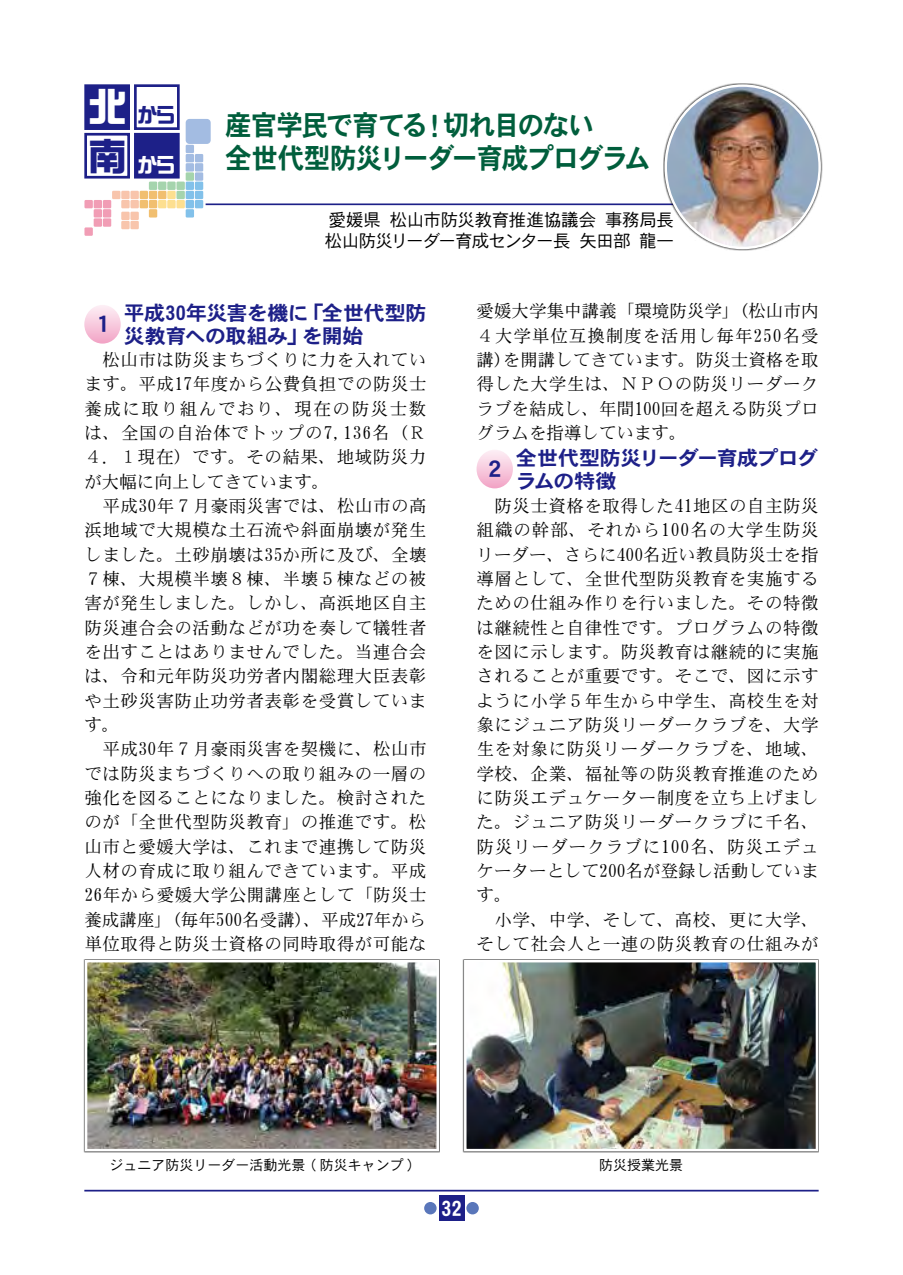
<style>
.page{position:relative;width:903px;height:1275px;background:#fff}
.page>*{position:absolute;margin:0;border:0;box-sizing:border-box;transform-origin:0 0}
.t1{font:38.5px "DF So Gei W9 WING RKSJ H";color:#fff}
.t2{font:38.5px "DF So Gei W9 WING RKSJ H";color:#1d2088}
.t3{font:28px/33.2px "DFHS Gothic W7 WIN RKSJ H";letter-spacing:-.05em;color:#005e3c;scale:.95 1}
.t4{font:22.75px "DFHS Gothic W7 WIN RKSJ H";color:#1d2088}
.t5{font:21px "DFHS Gothic W7 WIN RKSJ H";color:#fff}
.t6{font:20.12px "DF So Gei W9 WING RKSJ H";color:#fff}
.t7{font:20.12px "DF So Gei W9 WING RKSJ H";color:#1d2088}
.t8{font:19.95px/22.8px "DFHS Gothic W7 WIN RKSJ H";letter-spacing:-.025em;color:#1d2088;scale:1.05 1}
.t9{font:17.5px/24.3px "DFHS Mincho W3 WIN RKSJ H";letter-spacing:.03em;color:#000}
.t10{font:17.5px/21px "DFHS Gothic W3 WIN RKSJ H";letter-spacing:-.035em;color:#000}
.t11{font:14px "DFHS Gothic W3 WIN RKSJ H";color:#000}
.s1{font-family:"DFHS Gothic W7 WING RKSJ H"}
</style>
<div class="page">
<hr style="left:84px;top:1190px;width:735px;height:1px;background:#1d2088">
<div style="left:439px;top:1196px;width:25px;height:25px;background:#1d2088"></div>
<div style="left:466px;top:1202px;width:13px;height:12px;background:#5976ba;border-radius:50%"></div>
<div style="left:424px;top:1202px;width:13px;height:12px;background:#5976ba;border-radius:50%"></div>
<hr style="left:206px;top:203px;width:584px;height:2px;background:#1d2088">
<div style="left:663px;top:83px;width:159px;height:167px;background:#000;opacity:.75"></div>
<img style="left:666px;top:86px;width:154px;height:162px">
<div style="left:186px;top:145px;width:8px;height:8px;background:#a3bce2"></div>
<div style="left:186px;top:119px;width:25px;height:25px;background:#a3bce2;border-radius:4px"></div>
<div style="left:186px;top:154px;width:8px;height:8px;background:#a3bce2"></div>
<div style="left:195px;top:154px;width:8px;height:8px;background:#a3bce2"></div>
<div style="left:186px;top:163px;width:8px;height:9px;background:#a3bce2"></div>
<div style="left:195px;top:163px;width:8px;height:9px;background:#a3bce2"></div>
<div style="left:195px;top:172px;width:8px;height:9px;background:#a3bce2"></div>
<div style="left:176px;top:200px;width:9px;height:8px;background:#fddf90"></div>
<div style="left:167px;top:191px;width:9px;height:8px;background:#fddf90"></div>
<div style="left:167px;top:200px;width:9px;height:8px;background:#fddf90"></div>
<div style="left:158px;top:200px;width:8px;height:8px;background:#fddf90"></div>
<div style="left:186px;top:172px;width:8px;height:9px;background:#a5d4ad"></div>
<div style="left:176px;top:182px;width:9px;height:8px;background:#a5d4ad"></div>
<div style="left:176px;top:191px;width:9px;height:8px;background:#a5d4ad"></div>
<div style="left:167px;top:182px;width:9px;height:8px;background:#a5d4ad"></div>
<div style="left:158px;top:182px;width:8px;height:8px;background:#a5d4ad"></div>
<div style="left:149px;top:182px;width:8px;height:8px;background:#a5d4ad"></div>
<div style="left:130px;top:191px;width:9px;height:8px;background:#f8c5ac"></div>
<div style="left:130px;top:200px;width:9px;height:8px;background:#f8c5ac"></div>
<div style="left:130px;top:212px;width:9px;height:8px;background:#f8c5ac"></div>
<div style="left:121px;top:212px;width:9px;height:8px;background:#f8c5ac"></div>
<div style="left:130px;top:221px;width:9px;height:8px;background:#f8c5ac"></div>
<div style="left:121px;top:221px;width:9px;height:8px;background:#f8c5ac"></div>
<div style="left:121px;top:191px;width:9px;height:8px;background:#f8c5ac"></div>
<div style="left:112px;top:191px;width:8px;height:8px;background:#f8c5ac"></div>
<div style="left:121px;top:200px;width:9px;height:8px;background:#f8c5ac"></div>
<div style="left:103px;top:200px;width:8px;height:8px;background:#f19db5"></div>
<div style="left:103px;top:209px;width:8px;height:9px;background:#f19db5"></div>
<div style="left:94px;top:200px;width:8px;height:8px;background:#f19db5"></div>
<div style="left:84px;top:200px;width:9px;height:8px;background:#f19db5"></div>
<div style="left:84px;top:227px;width:9px;height:9px;background:#f19db5"></div>
<div style="left:94px;top:209px;width:8px;height:9px;background:#f19db5"></div>
<div style="left:103px;top:218px;width:8px;height:9px;background:#f19db5"></div>
<div style="left:94px;top:218px;width:8px;height:9px;background:#f19db5"></div>
<div style="left:158px;top:191px;width:8px;height:8px;background:#f1bf70"></div>
<div style="left:149px;top:191px;width:8px;height:8px;background:#f1bf70"></div>
<div style="left:149px;top:200px;width:8px;height:8px;background:#f1bf70"></div>
<div style="left:140px;top:191px;width:8px;height:8px;background:#f1bf70"></div>
<div style="left:140px;top:200px;width:8px;height:8px;background:#f1bf70"></div>
<div style="left:149px;top:209px;width:8px;height:9px;background:#f1bf70"></div>
<div style="left:186px;top:182px;width:8px;height:8px;background:#82c1ea"></div>
<div style="left:186px;top:191px;width:8px;height:8px;background:#82c1ea"></div>
<div style="left:195px;top:182px;width:8px;height:8px;background:#82c1ea"></div>
<div style="left:186px;top:200px;width:8px;height:8px;background:#82c1ea"></div>
<div style="left:195px;top:191px;width:8px;height:8px;background:#82c1ea"></div>
<div style="left:186px;top:209px;width:8px;height:9px;background:#82c1ea"></div>
<div style="left:195px;top:200px;width:8px;height:8px;background:#82c1ea"></div>
<div style="left:84px;top:84px;width:46px;height:46px;background:#1d2088;border:3px solid #1d2088"></div>
<div style="left:134px;top:84px;width:46px;height:46px;background:#fff;border:3px solid #1d2088"></div>
<div style="left:84px;top:133px;width:46px;height:46px;background:#fff;border:3px solid #1d2088"></div>
<div style="left:134px;top:133px;width:46px;height:46px;background:#1d2088;border:3px solid #1d2088"></div>
<svg style="left:84px;top:305px;width:37px;height:39px"></svg>
<svg style="left:476px;top:450px;width:37px;height:38px"></svg>
<img style="left:88px;top:963px;width:348px;height:185px">
<div style="left:85px;top:960px;width:354px;height:191px;border:2px solid #fff"></div>
<img style="left:467px;top:963px;width:348px;height:185px">
<div style="left:464px;top:960px;width:354px;height:191px;border:2px solid #fff"></div>
<h1 class="t1" style="left:88px;top:87px;width:40px">北</h1>
<h1 class="t2" style="left:88px;top:137px;width:40px">南</h1>
<p class="t7" style="left:138px;top:105px;width:38px">から</p>
<p class="t6" style="left:138px;top:154px;width:38px">から</p>
<h2 class="t3" style="left:225px;top:109px;width:450px">産官学民で育てる！切れ目のない<br>全世代型防災リーダー育成プログラム</h2>
<p class="t10" style="left:325px;top:210px;width:350px">愛媛県 松山市防災教育推進協議会 事務局長松山防災リーダー育成センター長 矢田部 龍一</p>
<h3 class="t4" style="left:91px;top:313px;width:24px">１</h3>
<p class="t8" style="left:124px;top:302px;width:290px">平成30年災害を機に「全世代型防災教育への取組み」を開始</p>
<p class="t9" style="left:84px;top:348px;width:344px">　松山市は防災まちづくりに力を入れています。平成17年度から公費負担での防災士養成に取り組んでおり、現在の防災士数は、全国の自治体でトップの7,136名（Ｒ<br>４．１現在）です。その結果、地域防災力が大幅に向上してきています。<br>　平成30年７月豪雨災害では、松山市の高浜地域で大規模な土石流や斜面崩壊が発生しました。土砂崩壊は35か所に及び、全壊<br>７棟、大規模半壊８棟、半壊５棟などの被害が発生しました。しかし、高浜地区自主防災連合会の活動などが功を奏して犠牲者を出すことはありませんでした。当連合会は、令和元年防災功労者内閣総理大臣表彰や土砂災害防止功労者表彰を受賞しています。<br>　平成30年７月豪雨災害を契機に、松山市では防災まちづくりへの取り組みの一層の強化を図ることになりました。検討されたのが「全世代型防災教育」の推進です。松山市と愛媛大学は、これまで連携して防災人材の育成に取り組んできています。平成<br>26年から愛媛大学公開講座として「防災士養成講座」(毎年500名受講)、平成27年から単位取得と防災士資格の同時取得が可能な</p>
<p class="t9" style="left:476px;top:300px;width:344px;text-align:justify">愛媛大学集中講義「環境防災学」(松山市内４大学単位互換制度を活用し毎年250名受講)を開講してきています。防災士資格を取得した大学生は、ＮＰＯの防災リーダークラブを結成し、年間100回を超える防災プログラムを指導しています。</p>
<h3 class="t4" style="left:483px;top:458px;width:24px">２</h3>
<p class="t8" style="left:516px;top:447px;width:290px">全世代型防災リーダー育成プログラムの特徴</p>
<p class="t9" style="left:476px;top:494px;width:344px">　防災士資格を取得した41地区の自主防災組織の幹部、それから100名の大学生防災リーダー、さらに400名近い教員防災士を指導層として、全世代型防災教育を実施するための仕組み作りを行いました。その特徴は継続性と自律性です。プログラムの特徴を図に示します。防災教育は継続的に実施されることが重要です。そこで、図に示すように小学５年生から中学生、高校生を対象にジュニア防災リーダークラブを、大学生を対象に防災リーダークラブを、地域、学校、企業、福祉等の防災教育推進のために防災エデュケーター制度を立ち上げました。ジュニア防災リーダークラブに千名、防災リーダークラブに100名、防災エデュケーターとして200名が登録し活動しています。<br>　小学、中学、そして、高校、更に大学、そして社会人と一連の防災教育の仕組みが</p>
<p class="t11" style="left:110px;top:1158px;width:306px">ジュニア防災リーダー活動光景 ( 防災キャンプ )</p>
<p class="t11" style="left:599px;top:1158px;width:85px">防災授業光景</p>
<p class="t5" style="left:435px;top:1198px;width:28px"><span class="s1">1</span>32</p>
</div>
